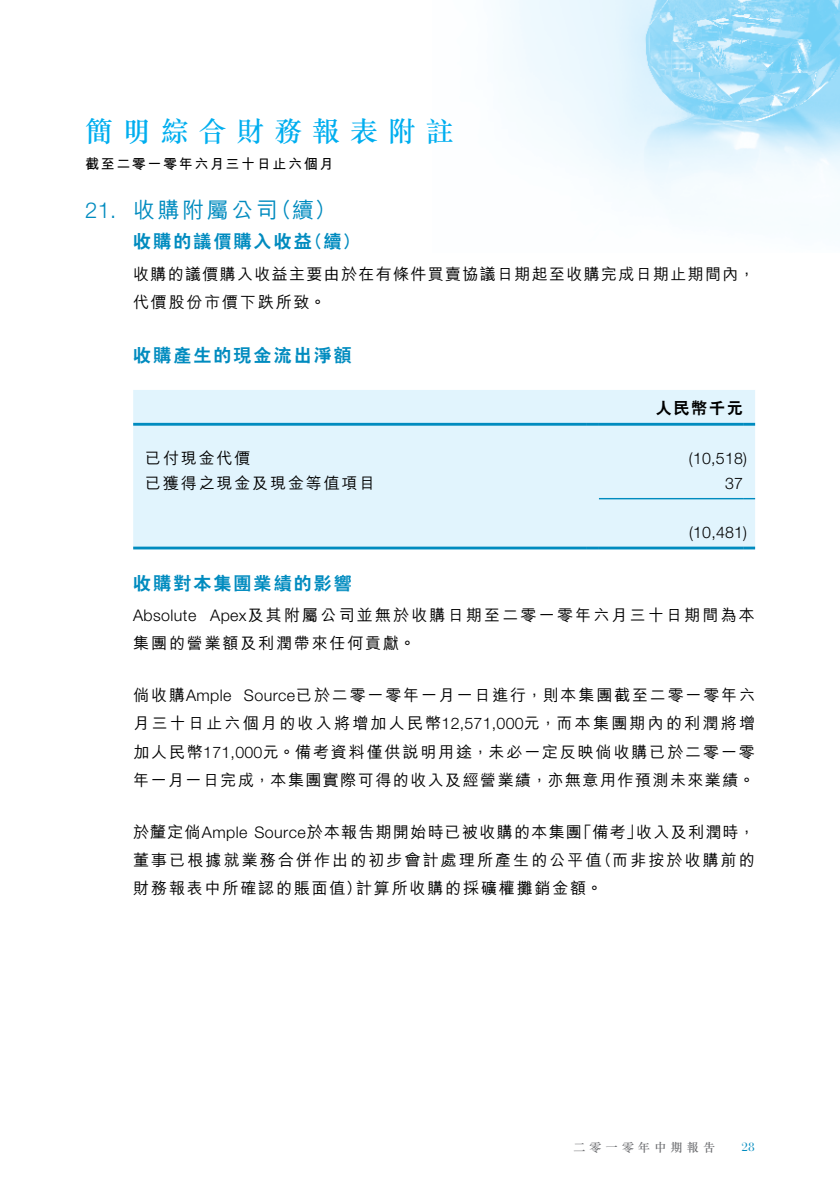
<style>
.page{position:relative;width:840px;height:1191px;background:#fff}
.page>*{position:absolute;margin:0;border:0;box-sizing:border-box;transform-origin:0 0}
.t1{font:500 28px "M Sung HK";letter-spacing:.35em;color:#00aeef}
.t2{font:500 22px "M Hei HK";letter-spacing:.115em;color:#008bbf}
.t3{font:300 22px "Helvetica Neue LT Std";color:#008bbf}
.t4{font:800 18px "C Hei 2 HK";letter-spacing:.115em;color:#008bbf}
.t5{font:500 16px/28px "M Hei HK";letter-spacing:.115em;color:#000;text-align:justify}
.t6{font:500 16px/28px "M Hei HK";letter-spacing:.08em;color:#000}
.t7{font:300 16px "Helvetica Neue LT Std";letter-spacing:.015em;color:#000}
.t8{font:500 16px "M Hei HK";letter-spacing:.135em;color:#000}
.t9{font:800 16px "C Hei 2 HK";letter-spacing:.115em;color:#000}
.t10{font:700 14px "M Hei HK";letter-spacing:.115em;color:#000}
.t11{font:500 12px "M Sung HK";letter-spacing:.35em;color:#6d6e71}
.t12{font:12px "Bauer Bodoni Std";color:#008bbf}
.s1{font-family:"Helvetica Neue LT Std";font-weight:300}
.s2{font-family:"M Hei HK";font-weight:500}
</style>
<div class="page">
<img style="left:505px;top:0;width:334px;height:205px">
<div style="left:133px;top:390px;width:621px;height:156px;background:#e1f4fd"></div>
<hr style="left:133px;top:423px;width:453px;height:3px;background:#008bbf">
<svg style="left:586px;top:423px;width:12px;height:3px"></svg>
<hr style="left:598px;top:423px;width:144px;height:3px;background:#008bbf">
<svg style="left:742px;top:423px;width:12px;height:3px"></svg>
<hr style="left:133px;top:546px;width:453px;height:3px;background:#008bbf">
<svg style="left:586px;top:546px;width:12px;height:3px"></svg>
<hr style="left:598px;top:546px;width:144px;height:3px;background:#008bbf">
<svg style="left:742px;top:546px;width:12px;height:3px"></svg>
<hr style="left:598px;top:498px;width:144px;height:1px;background:#008bbf">
<svg style="left:742px;top:498px;width:12px;height:1px"></svg>
<h1 class="t1" style="left:85px;top:112px;width:370px">簡明綜合財務報表附註</h1>
<p class="t10" style="left:85px;top:154px;width:249px">截至二零一零年六月三十日止六個月</p>
<h2 class="t3" style="left:85px;top:197px;width:33px">21.</h2>
<h2 class="t2" style="left:133px;top:194px;width:146px">收購附屬公司</h2>
<h2 class="t2" style="left:270px;top:194px;width:68px">（續(</h2>
<p class="t4" style="left:133px;top:229px;width:180px">收購的議價購入收益</p>
<p class="t6" style="left:133px;top:259px;width:622px">收購的議價購入收益主要由於在有條件買賣協議日期起至收購完成日期止期間內，代價股份市價下跌所致。</p>
<p class="t4" style="left:133px;top:343px;width:220px">收購產生的現金流出淨額</p>
<p class="t9" style="left:655px;top:397px;width:89px">人民幣千元</p>
<p class="t7" style="left:688px;top:449px;width:59px">)10,518(</p>
<p class="t4" style="left:305px;top:229px;width:56px">（續(</p>
<p class="t5" style="left:145px;top:443px;width:107px">已付現金代價</p>
<p class="t5" style="left:145px;top:467px;width:231px">已獲得之現金及現金等值項目</p>
<p class="t7" style="left:724px;top:473px;width:20px">37</p>
<p class="t7" style="left:688px;top:522px;width:59px">)10,481(</p>
<p class="t4" style="left:133px;top:571px;width:220px">收購對本集團業績的影響</p>
<p class="t8" style="left:210px;top:604px;width:546px"><span class="s1">Apex</span>及其附屬公司並無於收購日期至二零一零年六月三十日期間為本</p>
<p class="t7" style="left:133px;top:606px;width:65px">Absolute</p>
<p class="t5" style="left:133px;top:628px;width:283px">集團的營業額及利潤帶來任何貢獻。</p>
<p class="t5" style="left:244px;top:680px;width:512px"><span class="s1">Source</span>已於二零一零年一月一日進行，則本集團截至二零一零年六</p>
<p class="t7" style="left:133px;top:686px;width:100px"><span class="s2">倘收購</span>Ample</p>
<p class="t5" style="left:133px;top:708px;width:623px">月三十日止六個月的收入將增加人民幣<span class="s1">12,571,000</span>元，而本集團期內的利潤將增加人民幣<span class="s1">171,000</span>元。備考資料僅供說明用途，未必一定反映倘收購已於二零一零年一月一日完成，本集團實際可得的收入及經營業績，亦無意用作預測未來業績。</p>
<p class="t5" style="left:636px;top:816px;width:120px">收入及利潤時，</p>
<p class="t6" style="left:133px;top:816px;width:450px">於釐定倘<span class="s1">Ample Source</span>於本報告期開始時已被收購的本集團</p>
<p class="t5" style="left:576px;top:816px;width:67px">「備考」</p>
<p class="t5" style="left:133px;top:844px;width:470px;text-align:right">董事已根據就業務合併作出的初步會計處理所產生的公平值計算所收購的採礦權攤銷金額。</p>
<p class="t5" style="left:595px;top:844px;width:160px">（而非按於收購前的</p>
<p class="t5" style="left:133px;top:872px;width:230px">財務報表中所確認的賬面值）</p>
<p class="t11" style="left:573px;top:1139px;width:143px">二零一零年中期報告</p>
<p class="t12" style="left:741px;top:1139px;width:15px">28</p>
</div>
